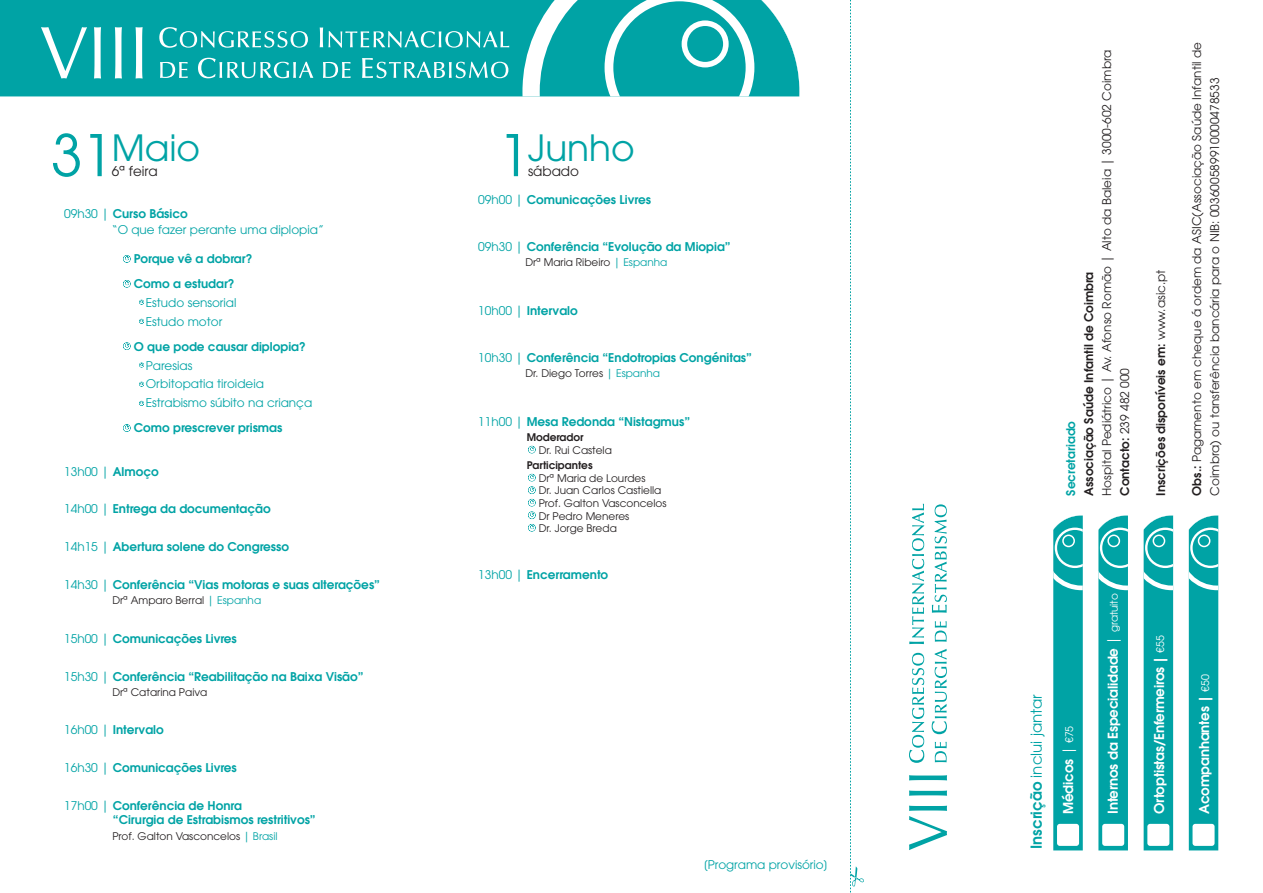
<style>
.page{position:relative;width:1263px;height:893px;background:#fff}
.page>*{position:absolute;margin:0;border:0;box-sizing:border-box;transform-origin:0 0}
.t1{font:36px "ITC Avant Garde Std";color:#00a3a5}
.t2{font:15px "ITC Avant Garde Std";color:#00a3a5}
.t3{font:600 13.5px "ITC Avant Garde Std";letter-spacing:-.015em;color:#fff}
.t4{font:13.5px "ITC Avant Garde Std";color:#231f20}
.t5{font:600 12px/24.9px "ITC Avant Garde Std";color:#00a3a5}
.t6{font:12px/18px "ITC Avant Garde Std";color:#231f20}
.t7{font:12px/18.9px "ITC Avant Garde Std";color:#00a3a5}
.t8{font:600 12px "ITC Avant Garde Std";color:#231f20}
.t9{font:10.5px/12.6px "ITC Avant Garde Std";color:#231f20}
.t10{font:600 10.5px "ITC Avant Garde Std";color:#231f20}
.s1{font-size:57px}
.s2{font-weight:600}
.s3{font-weight:400}
.s4{color:#00a3a5}
.s5{font-weight:400;font-size:10.5px}
</style>
<div class="page">
<div style="left:0;top:0;width:522px;height:96px;background:#00a3a5"></div>
<svg style="left:522px;top:0;width:277px;height:96px"></svg>
<svg style="left:1053px;top:515px;width:30px;height:335px;background:#13a9ab"></svg>
<svg style="left:1098px;top:515px;width:30px;height:335px;background:#16abac"></svg>
<svg style="left:1143px;top:515px;width:30px;height:335px;background:#19acae"></svg>
<svg style="left:1189px;top:515px;width:29px;height:335px;background:#0ea8aa"></svg>
<div style="left:1057px;top:824px;width:22px;height:22px;background:#fff;border-radius:3px"></div>
<div style="left:1102px;top:824px;width:22px;height:22px;background:#fff;border-radius:3px"></div>
<div style="left:1147px;top:824px;width:22px;height:22px;background:#fff;border-radius:3px"></div>
<div style="left:1192px;top:824px;width:22px;height:22px;background:#fff;border-radius:3px"></div>
<svg style="left:909px;top:806px;width:38px;height:44px"></svg>
<svg style="left:909px;top:790px;width:38px;height:6px"></svg>
<svg style="left:909px;top:775px;width:38px;height:5px"></svg>
<svg style="left:909px;top:653px;width:15px;height:110px"></svg>
<svg style="left:909px;top:504px;width:15px;height:140px"></svg>
<svg style="left:935px;top:742px;width:12px;height:20px"></svg>
<svg style="left:932px;top:649px;width:15px;height:85px"></svg>
<svg style="left:935px;top:621px;width:12px;height:21px"></svg>
<svg style="left:932px;top:504px;width:15px;height:109px"></svg>
<svg style="left:41px;top:27px;width:46px;height:52px"></svg>
<svg style="left:94px;top:27px;width:7px;height:52px"></svg>
<svg style="left:115px;top:27px;width:7px;height:52px"></svg>
<svg style="left:136px;top:27px;width:7px;height:52px"></svg>
<svg style="left:159px;top:27px;width:149px;height:21px;background:#38b7b8"></svg>
<svg style="left:320px;top:27px;width:189px;height:21px;background:#36b6b8"></svg>
<svg style="left:160px;top:62px;width:28px;height:16px"></svg>
<svg style="left:198px;top:58px;width:115px;height:20px;background:#3cb8ba"></svg>
<svg style="left:323px;top:62px;width:28px;height:16px"></svg>
<svg style="left:362px;top:58px;width:146px;height:20px;background:#3eb9ba"></svg>
<svg style="left:850px;top:0;width:14px;height:893px"></svg>
<svg style="left:123px;top:255px;width:8px;height:8px"></svg>
<svg style="left:123px;top:280px;width:8px;height:8px"></svg>
<svg style="left:139px;top:300px;width:5px;height:5px"></svg>
<svg style="left:139px;top:319px;width:5px;height:5px"></svg>
<svg style="left:139px;top:363px;width:5px;height:4px"></svg>
<svg style="left:139px;top:382px;width:5px;height:5px"></svg>
<svg style="left:139px;top:401px;width:5px;height:5px"></svg>
<svg style="left:123px;top:342px;width:8px;height:8px"></svg>
<svg style="left:123px;top:424px;width:8px;height:8px"></svg>
<svg style="left:507px;top:134px;width:11px;height:42px"></svg>
<svg style="left:528px;top:446px;width:8px;height:7px"></svg>
<svg style="left:528px;top:474px;width:8px;height:58px"></svg>
<h1 class="t1" style="left:51px;top:125px;width:151px"><span class="s1">31</span>Maio</h1>
<p class="t4" style="left:112px;top:163px;width:47px">6ª feira</p>
<p class="t7" style="left:112px;top:206px;width:214px;line-height:15.3px;text-indent:-48px">09h30 | <span class="s2">Curso Básico<br></span>“O que fazer perante uma diplopia”</p>
<p class="t5" style="left:134px;top:246px;width:120px">Porque vê a dobrar?<br>Como a estudar?</p>
<p class="t7" style="left:146px;top:293px;width:92px">Estudo sensorial<br>Estudo motor</p>
<p class="t5" style="left:134px;top:334px;width:174px">O que pode causar diplopia?</p>
<p class="t7" style="left:146px;top:356px;width:168px">Paresias<br>Orbitopatia tiroideia<br>Estrabismo súbito na criança</p>
<p class="t5" style="left:134px;top:415px;width:150px">Como prescrever prismas</p>
<p class="t7" style="left:64px;top:462px;width:96px">13h00 | <span class="s2">Almoço</span></p>
<p class="t5" style="left:64px;top:496px;width:208px"><span class="s3">14h00 |</span> Entrega da documentação</p>
<p class="t5" style="left:64px;top:534px;width:227px"><span class="s3">14h15 |</span> Abertura solene do Congresso</p>
<p class="t5" style="left:64px;top:572px;width:317px"><span class="s3">14h30 |</span> Conferência “Vias motoras e suas alterações”</p>
<p class="t9" style="left:112px;top:594px;width:150px">Drª Amparo Berral <span class="s4">| Espanha</span></p>
<p class="t5" style="left:64px;top:626px;width:174px"><span class="s3">15h00 |</span> Comunicações Livres</p>
<p class="t5" style="left:64px;top:663px;width:301px"><span class="s3">15h30 |</span> Conferência “Reabilitação na Baixa Visão”</p>
<p class="t9" style="left:112px;top:685px;width:97px">Drª Catarina Paiva</p>
<p class="t5" style="left:64px;top:717px;width:101px"><span class="s3">16h00 |</span> Intervalo</p>
<p class="t5" style="left:64px;top:755px;width:174px"><span class="s3">16h30 |</span> Comunicações Livres</p>
<p class="t5" style="left:113px;top:798px;width:204px;line-height:14.4px;text-indent:-49px"><span class="s3">17h00 |</span> Conferência de Honra<br>“Cirurgia de Estrabismos restritivos”</p>
<p class="t9" style="left:112px;top:829px;width:167px">Prof. Galton Vasconcelos <span class="s4">| Brasil</span></p>
<h1 class="t1" style="left:528px;top:125px;width:108px">Junho</h1>
<p class="t4" style="left:528px;top:163px;width:52px">sábado</p>
<p class="t5" style="left:478px;top:187px;width:174px"><span class="s3">09h00 |</span> Comunicações Livres</p>
<p class="t5" style="left:478px;top:234px;width:254px"><span class="s3">09h30 |</span> Conferência “Evolução da Miopia”</p>
<p class="t9" style="left:525px;top:256px;width:144px">Drª Maria Ribeiro <span class="s4">| Espanha</span></p>
<p class="t5" style="left:478px;top:298px;width:101px"><span class="s3">10h00 |</span> Intervalo</p>
<p class="t5" style="left:478px;top:345px;width:275px"><span class="s3">10h30 |</span> Conferência “Endotropias Congénitas”</p>
<p class="t9" style="left:525px;top:367px;width:136px">Dr. Diego Torres <span class="s4">| Espanha</span></p>
<p class="t5" style="left:478px;top:409px;width:214px"><span class="s3">11h00 |</span> Mesa Redonda “Nistagmus”</p>
<p class="t10" style="left:527px;top:430px;width:58px">Moderador</p>
<p class="t9" style="left:539px;top:443px;width:75px">Dr. Rui Castela</p>
<p class="t10" style="left:527px;top:458px;width:67px">Participantes</p>
<p class="t9" style="left:539px;top:471px;width:129px">Drª Maria de Lourdes<br>Dr. Juan Carlos Castiella<br>Prof. Galton Vasconcelos<br>Dr Pedro Meneres<br>Dr. Jorge Breda</p>
<p class="t5" style="left:478px;top:562px;width:132px"><span class="s3">13h00 |</span> Encerramento</p>
<p class="t7" style="left:703px;top:855px;width:126px">[Programa provisório]</p>
<p class="t6" style="left:1098px;top:496px;width:448px;rotate:-90deg">Hospital Pediátrico | Av. Afonso Romão | Alto da Baleia | 3000-602 Coimbra<br><span class="s2">Contacto:</span> 239 482 000</p>
<p class="t8" style="left:1081px;top:496px;width:226px;rotate:-90deg">Associação Saúde Infantil de Coimbra</p>
<p class="t5" style="left:1058px;top:496px;width:76px;rotate:-90deg">Secretariado</p>
<p class="t8" style="left:1153px;top:496px;width:228px;rotate:-90deg">Inscrições disponíveis em: <span class="s3">www.asic.pt</span></p>
<p class="t6" style="left:1188px;top:496px;width:455px;rotate:-90deg"><span class="s2">Obs.:</span> Pagamento em cheque á ordem da ASIC(Associação Saúde Infantil de<br>Coimbra) ou tansferência bancária para o NIB: 003600589910000478533</p>
<p class="t2" style="left:1027px;top:849px;width:156px;rotate:-90deg"><span class="s2">Inscrição</span> inclui jantar</p>
<p class="t3" style="left:1059px;top:814px;width:90px;rotate:-90deg">Médicos <span class="s3">|</span> <span class="s5">€75</span></p>
<p class="t3" style="left:1104px;top:814px;width:222px;rotate:-90deg">Internos da Especialidade <span class="s3">|</span> <span class="s5">gratuito</span></p>
<p class="t3" style="left:1150px;top:814px;width:180px;rotate:-90deg">Ortoptistas/Enfermeiros | <span class="s5">€55</span></p>
<p class="t3" style="left:1195px;top:814px;width:141px;rotate:-90deg">Acompanhantes | <span class="s5">€50</span></p>
</div>
